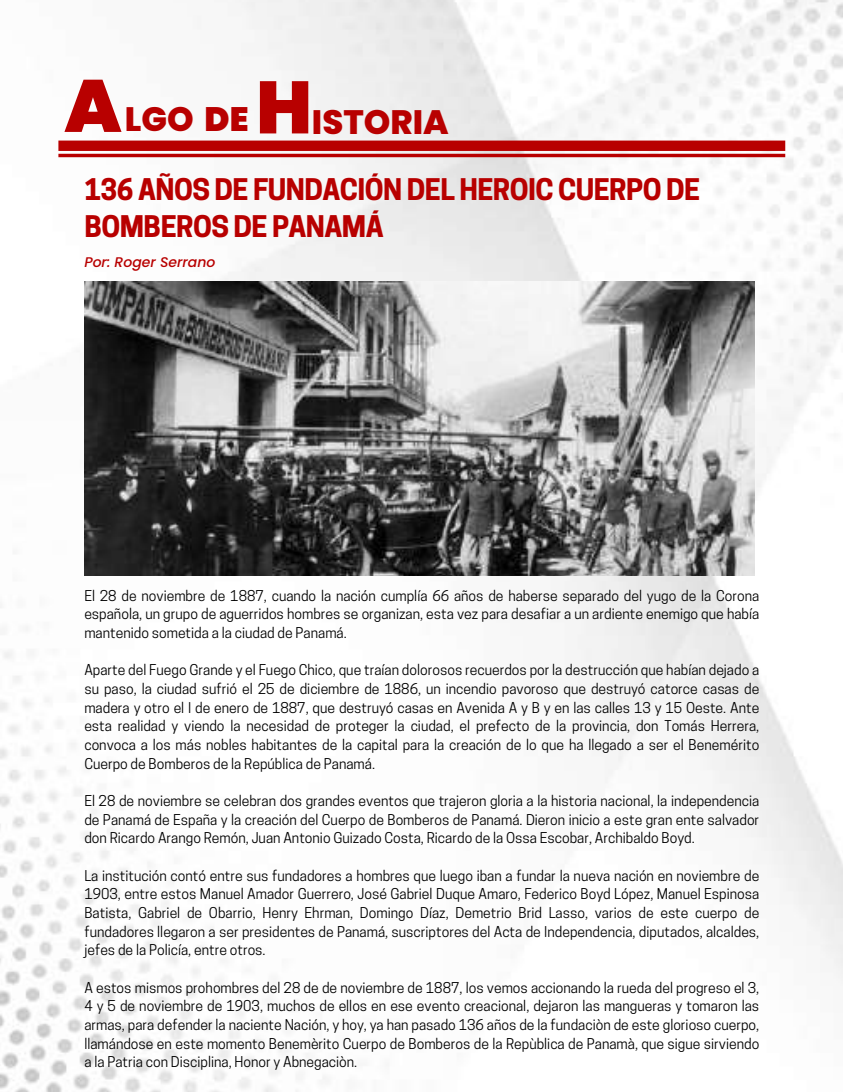
<style>
.page{position:relative;width:843px;height:1092px;background:#fff}
.page>*{position:absolute;margin:0;border:0;box-sizing:border-box;transform-origin:0 0}
.t1{font:800 33.95px "Poppins";color:#b80000}
.t2{font:700 28px/37.4px "Cooper Hewitt";letter-spacing:-.02em;color:#b80000}
.t3{font:14px/18.6px "Cooper Hewitt";color:#000;text-align:justify}
.t4{font:italic 500 14px "Poppins";color:#b80000}
.s1{font-weight:900;font-size:73.85px}
.s2{font-weight:900}
</style>
<div class="page">
<img style="left:0;top:0;width:843px;height:1092px">
<div style="left:58px;top:141px;width:727px;height:10px;background:#b80000"></div>
<hr style="left:58px;top:154px;width:727px;height:3px;background:#b80000">
<img style="left:84px;top:282px;width:670px;height:294px">
<h1 class="t1" style="left:64px;top:98px;width:386px"><span class="s1">A</span>LGO <span class="s2">DE</span> <span class="s1">H</span>ISTORIA</h1>
<h2 class="t2" style="left:84px;top:174px;width:617px">136 AÑOS DE FUNDACIÓN DEL HEROIC CUERPO DE<br>BOMBEROS DE PANAMÁ</h2>
<p class="t4" style="left:84px;top:252px;width:133px">Por: Roger Serrano</p>
<p class="t3" style="left:84px;top:588px;width:676px">El 28 de noviembre de 1887, cuando la nación cumplía 66 años de haberse separado del yugo de la Corona española, un grupo de aguerridos hombres se organizan, esta vez para desafiar a un ardiente enemigo que había mantenido sometida a la ciudad de Panamá.</p>
<p class="t3" style="left:84px;top:663px;width:676px">Aparte del Fuego Grande y el Fuego Chico, que traían dolorosos recuerdos por la destrucción que habían dejado a su paso, la ciudad sufrió el 25 de diciembre de 1886, un incendio pavoroso que destruyó catorce casas de madera y otro el I de enero de 1887, que destruyó casas en Avenida A y B y en las calles 13 y 15 Oeste. Ante esta realidad y viendo la necesidad de proteger la ciudad, el prefecto de la provincia, don Tomás Herrera, convoca a los más nobles habitantes de la capital para la creación de lo que ha llegado a ser el Benemérito Cuerpo de Bomberos de la República de Panamá.</p>
<p class="t3" style="left:84px;top:793px;width:676px">El 28 de noviembre se celebran dos grandes eventos que trajeron gloria a la historia nacional, la independencia de Panamá de España y la creación del Cuerpo de Bomberos de Panamá. Dieron inicio a este gran ente salvador don Ricardo Arango Remón, Juan Antonio Guizado Costa, Ricardo de la Ossa Escobar, Archibaldo Boyd.</p>
<p class="t3" style="left:84px;top:868px;width:676px">La institución contó entre sus fundadores a hombres que luego iban a fundar la nueva nación en noviembre de 1903, entre estos Manuel Amador Guerrero, José Gabriel Duque Amaro, Federico Boyd López, Manuel Espinosa Batista, Gabriel de Obarrio, Henry Ehrman, Domingo Díaz, Demetrio Brid Lasso, varios de este cuerpo de fundadores llegaron a ser presidentes de Panamá, suscriptores del Acta de Independencia, diputados, alcaldes, jefes de la Policía, entre otros.</p>
<p class="t3" style="left:84px;top:980px;width:676px">A estos mismos prohombres del 28 de de noviembre de 1887, los vemos accionando la rueda del progreso el 3, 4 y 5 de noviembre de 1903, muchos de ellos en ese evento creacional, dejaron las mangueras y tomaron las armas, para defender la naciente Nación, y hoy, ya han pasado 136 años de la fundaciòn de este glorioso cuerpo, llamándose en este momento Benemèrito Cuerpo de Bomberos de la Repùblica de Panamà, que sigue sirviendo a la Patria con Disciplina, Honor y Abnegaciòn.</p>
</div>
